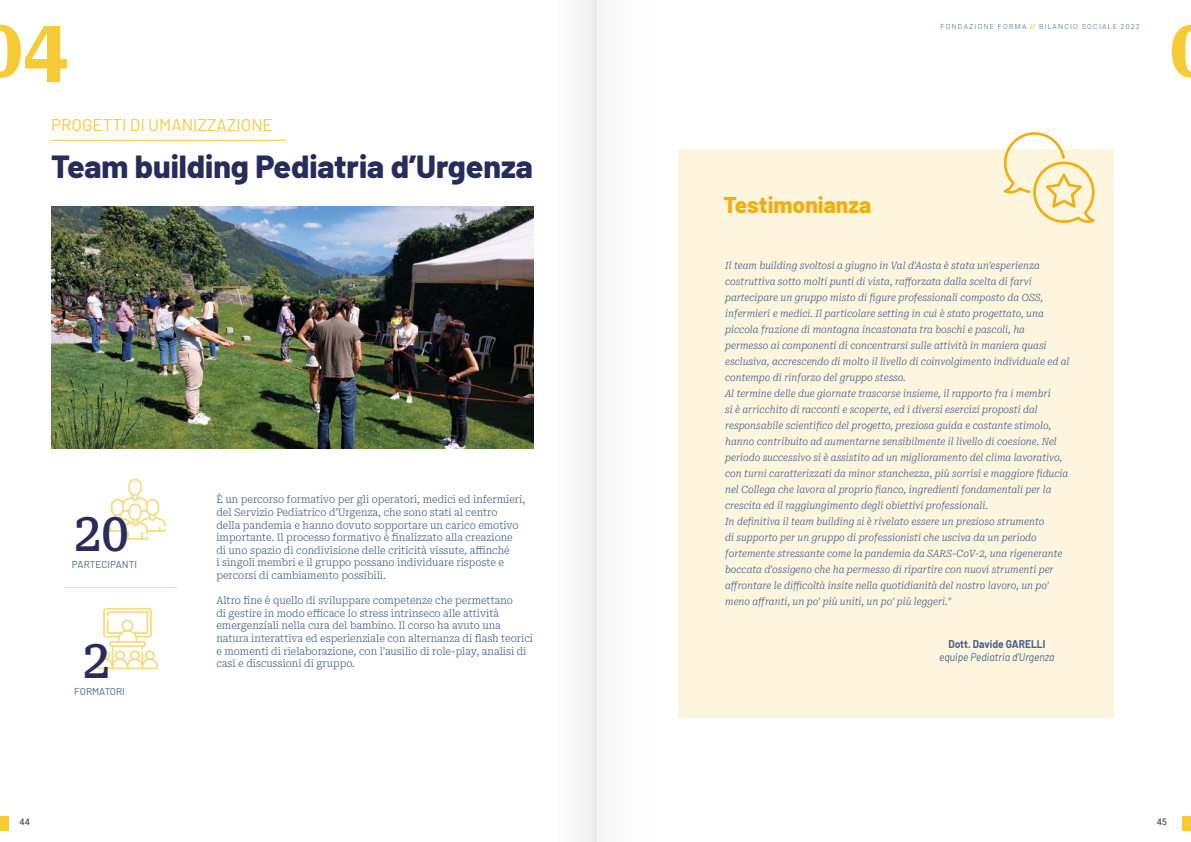
<style>
.page{position:relative;width:1191px;height:842px;background:#fff}
.page>*{position:absolute;margin:0;border:0;box-sizing:border-box;transform-origin:0 0}
.t1{font:700 80.2px "Roboto Serif";color:#f6cb36}
.t2{font:500 52.6px "Roboto Serif";color:#262d5c;scale:.93 1}
.t3{font:800 32px "Barlow";color:#262d5c}
.t4{font:800 22.8px "Barlow";color:#f1ae0f}
.t5{font:17px "Barlow";color:#f6cb36}
.t6{font:italic 11px "Barlow";color:#48648b;scale:.93 1}
.t7{font:700 11px "Barlow";color:#48648b;scale:.93 1}
.t8{font:300 10.5px/12.6px "Roboto Serif";color:#48648b;scale:.93 1}
.t9{font:italic 300 10px/16px "Roboto Serif";color:#48648b;scale:.93 1}
.t10{font:10px "Barlow";color:#48648b}
.t11{font:9px "Roboto";color:#262e56}
.t12{font:300 7px "Roboto";letter-spacing:.175em;color:#48648b}
.s1{font-weight:900;color:#f6cb36}
</style>
<div class="page">
<div style="left:0;top:816px;width:9px;height:14px;background:#f6cb36"></div>
<div style="left:1181px;top:816px;width:10px;height:14px;background:#f6cb36"></div>
<svg style="left:104px;top:479px;width:61px;height:61px"></svg>
<svg style="left:97px;top:608px;width:61px;height:61px"></svg>
<hr style="left:51px;top:140px;width:235px;height:1px;background:#f6cb36">
<img style="left:51px;top:207px;width:482px;height:242px">
<hr style="left:64px;top:587px;width:113px;height:1px;background:#cde1f5">
<div style="left:678px;top:149px;width:435px;height:568px;background:#fef5de"></div>
<svg style="left:1003px;top:132px;width:91px;height:91px"></svg>
<div style="left:595px;top:0;width:57px;height:842px;background:#f9f9f9"></div>
<div style="left:555px;top:0;width:40px;height:842px;background:#f7f7f7"></div>
<h1 class="t1" style="left:-22px;top:-23px;width:91px">04</h1>
<h3 class="t5" style="left:51px;top:112px;width:223px">PROGETTI DI UMANIZZAZIONE</h3>
<h3 class="t3" style="left:51px;top:142px;width:483px">Team building Pediatria d’Urgenza</h3>
<h2 class="t2" style="left:74px;top:487px;width:60px">20</h2>
<p class="t10" style="left:72px;top:557px;width:67px">PARTECIPANTI</p>
<h2 class="t2" style="left:83px;top:615px;width:31px">2</h2>
<p class="t10" style="left:74px;top:684px;width:52px">FORMATORI</p>
<p class="t8" style="left:216px;top:492px;width:333px">È un percorso formativo per gli operatori, medici ed infermieri, del Servizio Pediatrico d’Urgenza, che sono stati al centro<br>della pandemia e hanno dovuto sopportare un carico emotivo importante. Il processo formativo è finalizzato alla creazione<br>di uno spazio di condivisione delle criticità vissute, affinché<br>i singoli membri e il gruppo possano individuare risposte e percorsi di cambiamento possibili.</p>
<p class="t8" style="left:216px;top:593px;width:342px">Altro fine è quello di sviluppare competenze che permettano<br>di gestire in modo efficace lo stress intrinseco alle attività emergenziali nella cura del bambino. Il corso ha avuto una natura interattiva ed esperienziale con alternanza di flash teorici e momenti di rielaborazione, con l’ausilio di role-play, analisi di casi e discussioni di gruppo.</p>
<h3 class="t4" style="left:723px;top:187px;width:149px">Testimonianza</h3>
<p class="t12" style="left:940px;top:22px;width:201px">FONDAZIONE FORMA <span class="s1">//</span> BILANCIO SOCIALE 2022</p>
<p class="t9" style="left:725px;top:256px;width:372px">Il team building svoltosi a giugno in Val d'Aosta è stata un'esperienza costruttiva sotto molti punti di vista, rafforzata dalla scelta di farvi partecipare un gruppo misto di figure professionali composto da OSS, infermieri e medici. Il particolare setting in cui è stato progettato, una piccola frazione di montagna incastonata tra boschi e pascoli, ha permesso ai componenti di concentrarsi sulle attività in maniera quasi esclusiva, accrescendo di molto il livello di coinvolgimento individuale ed al contempo di rinforzo del gruppo stesso.<br>Al termine delle due giornate trascorse insieme, il rapporto fra i membri<br>si è arricchito di racconti e scoperte, ed i diversi esercizi proposti dal responsabile scientifico del progetto, preziosa guida e costante stimolo, hanno contribuito ad aumentarne sensibilmente il livello di coesione. Nel periodo successivo si è assistito ad un miglioramento del clima lavorativo, con turni caratterizzati da minor stanchezza, più sorrisi e maggiore fiducia nel Collega che lavora al proprio fianco, ingredienti fondamentali per la crescita ed il raggiungimento degli obiettivi professionali.<br>In definitiva il team building si è rivelato essere un prezioso strumento<br>di supporto per un gruppo di professionisti che usciva da un periodo fortemente stressante come la pandemia da SARS-CoV-2, una rigenerante boccata d'ossigeno che ha permesso di ripartire con nuovi strumenti per affrontare le difficoltà insite nella quotidianità del nostro lavoro, un po' meno affranti, un po' più uniti, un po' più leggeri."</p>
<p class="t7" style="left:948px;top:635px;width:106px">Dott. Davide GARELLI</p>
<p class="t6" style="left:939px;top:649px;width:126px">equipe Pediatria d’Urgenza</p>
<p class="t11" style="left:20px;top:816px;width:12px">44</p>
<p class="t11" style="left:1156px;top:816px;width:12px">45</p>
</div>
